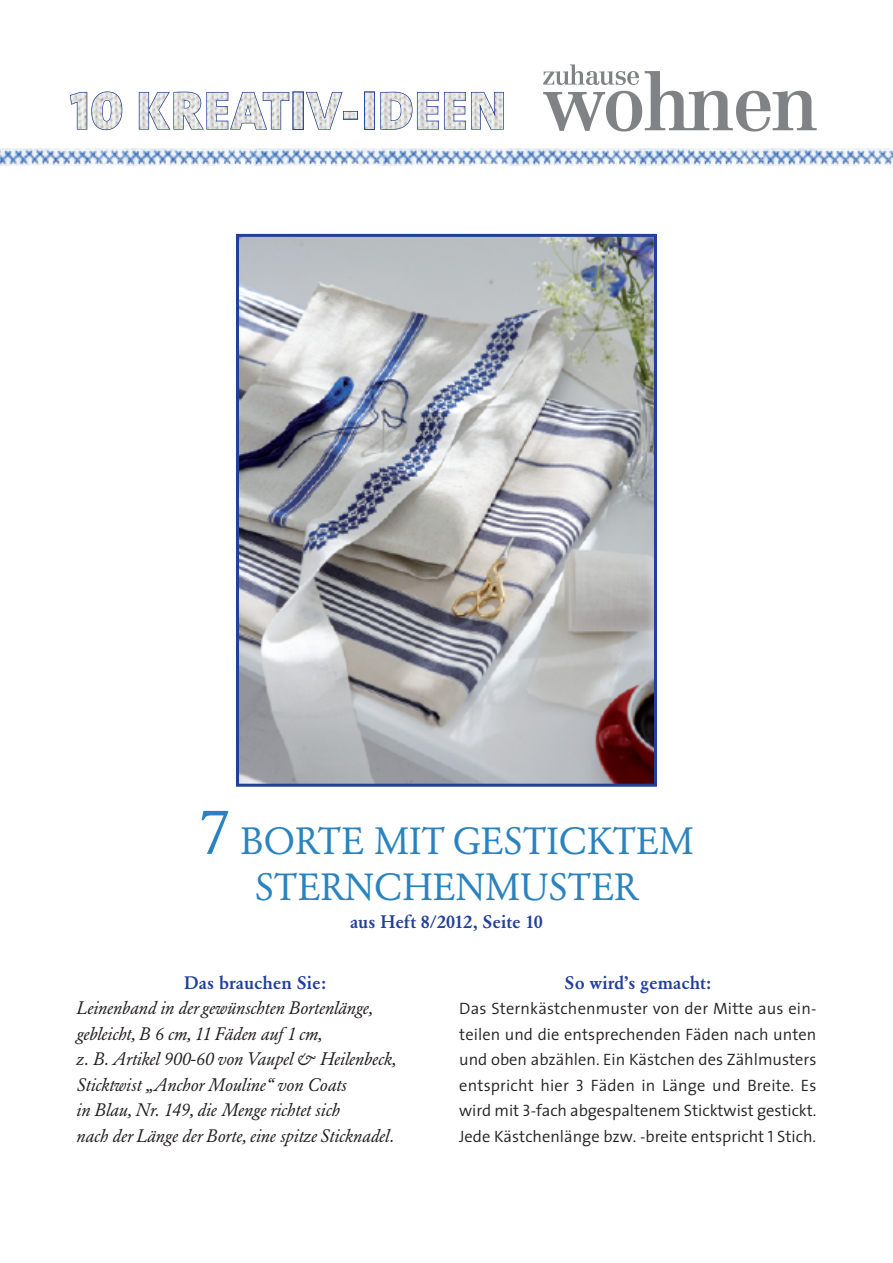
<style>
.page{position:relative;width:893px;height:1263px;background:#fff}
.page>*{position:absolute;margin:0;border:0;box-sizing:border-box;transform-origin:0 0}
.t1{font:37.5px/46.5px "Garamond Berth BQ";color:#2a83be;text-align:center}
.t2{font:italic 18px/25.5px "Garamond Berth BQ";color:#231f20}
.t3{font:500 18px "Garamond Berth BQ";color:#223f99}
.t4{font:16.5px/25.5px "The Sans Semi Light ZHW1";color:#231f20;text-align:justify}
.s1{font-size:63px}
</style>
<div class="page">
<img style="left:543px;top:64px;width:274px;height:68px">
<img style="left:240px;top:238px;width:413px;height:545px">
<div style="left:236px;top:234px;width:421px;height:553px;border:3px solid #223f99"></div>
<img style="left:0;top:149px;width:893px;height:17px">
<svg style="left:70px;top:92px;width:17px;height:38px"></svg>
<img style="left:92px;top:92px;width:30px;height:38px;border-radius:50%">
<div style="left:91px;top:91px;width:31px;height:39px;border:1px solid #223f99;border-radius:50%"></div>
<div style="left:103px;top:101px;width:8px;height:20px;background:#fff;border-radius:50%"></div>
<div style="left:102px;top:100px;width:9px;height:22px;border:1px solid #223f99;border-radius:50%"></div>
<svg style="left:139px;top:92px;width:150px;height:38px"></svg>
<img style="left:295px;top:94px;width:6px;height:34px">
<svg style="left:306px;top:92px;width:51px;height:38px"></svg>
<div style="left:343px;top:111px;width:15px;height:8px;border:1px solid #223f99"></div>
<img style="left:366px;top:94px;width:7px;height:34px">
<div style="left:364px;top:92px;width:11px;height:38px;border:1px solid #223f99"></div>
<svg style="left:380px;top:92px;width:124px;height:38px"></svg>
<h1 class="t1" style="left:199px;top:821px;width:497px"><span class="s1">7</span> BORTE MIT GESTICKTEM<br>STERNCHENMUSTER</h1>
<p class="t3" style="left:350px;top:915px;width:194px">aus Heft 8/2012, Seite 10</p>
<p class="t3" style="left:184px;top:975px;width:143px">Das brauchen Sie:</p>
<p class="t2" style="left:77px;top:997px;width:322px">Leinenband in dergewünschten Bortenlänge, gebleicht, B 6 cm, 11 Fäden auf 1 cm,<br>z. B. Artikel 900-60 von Vaupel &amp; Heilenbeck, Sticktwist „Anchor Mouline“ von Coats<br>in Blau, Nr. 149, die Menge richtet sich<br>nach der Länge der Borte, eine spitze Sticknadel.</p>
<p class="t3" style="left:565px;top:975px;width:148px">So wird’s gemacht:</p>
<p class="t4" style="left:459px;top:997px;width:359px">Das Sternkästchenmuster von der Mitte aus ein&shy;teilen und die entsprechenden Fäden nach unten und oben abzählen. Ein Kästchen des Zählmusters entspricht hier 3 Fäden in Länge und Breite. Es wird mit 3-fach abgespaltenem Sticktwist gestickt.<br>Jede Kästchenlänge bzw. -breite entspricht 1 Stich.</p>
</div>
